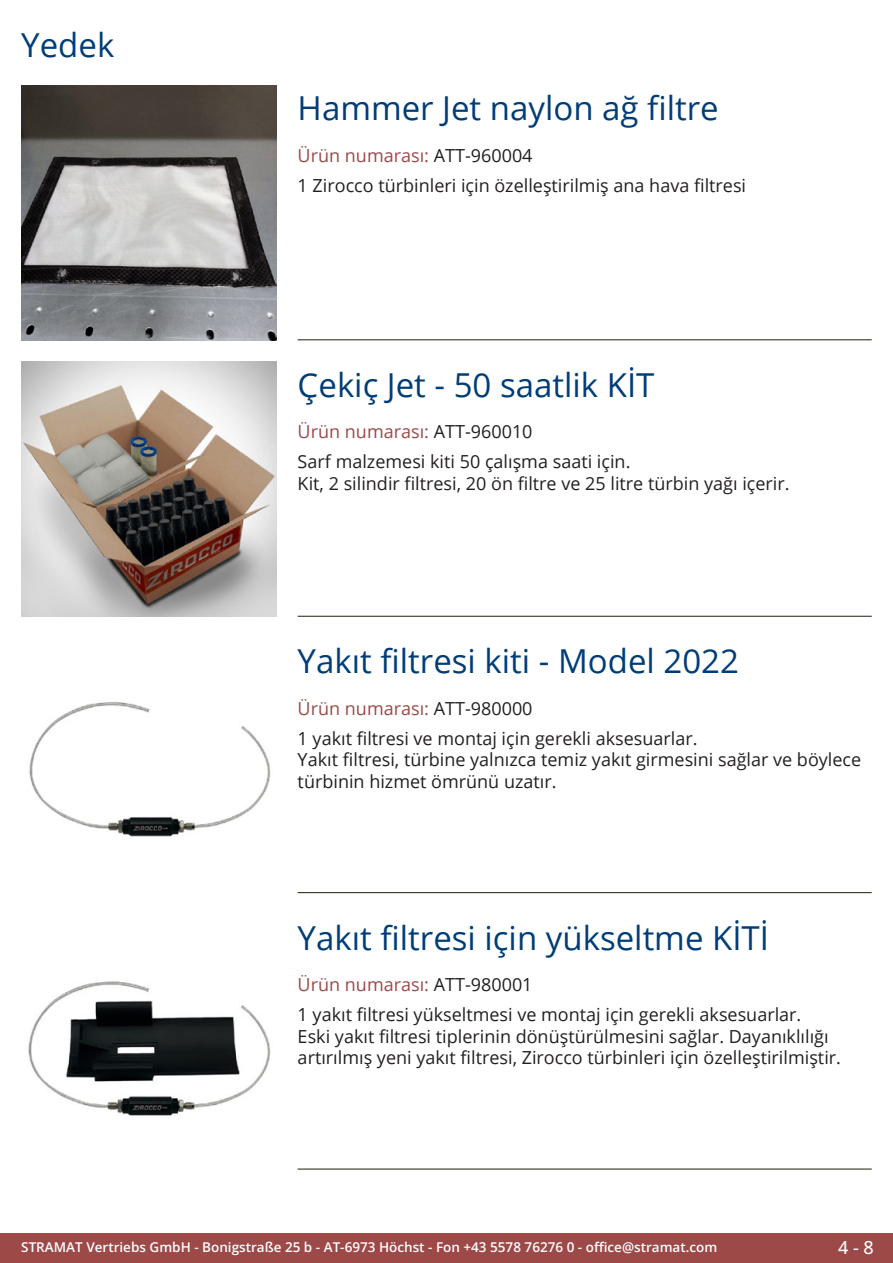
<style>
.page{position:relative;width:893px;height:1263px;background:#fff}
.page>*{position:absolute;margin:0;border:0;box-sizing:border-box;transform-origin:0 0}
.Produkttitel{font:33px "Open Sans";color:#003d78}
.RastTitel{font:33px "Open Sans";color:#003d78}
.Beschreibung_Text{font:18px/21.6px "Open Sans";color:#231f20}
.TechDaten_Überschrif{font:18px "Open Sans";color:#9c4948}
.t1{font:500 18px "Open Sans";color:#fff}
.t2{font:600 13.5px "Open Sans";color:#fff}
.s1{color:#231f20}
</style>
<div class="page">
<div style="left:0;top:1233px;width:893px;height:30px;background:#9c4948"></div>
<hr style="left:298px;top:340px;width:574px;height:1px;background:#201d08">
<hr style="left:298px;top:616px;width:574px;height:1px;background:#201d08">
<hr style="left:298px;top:892px;width:574px;height:1px;background:#201d08">
<hr style="left:298px;top:1169px;width:574px;height:1px;background:#201d08">
<img style="left:21px;top:85px;width:255px;height:255px">
<img style="left:21px;top:361px;width:255px;height:256px">
<img style="left:29px;top:702px;width:242px;height:135px">
<img style="left:28px;top:981px;width:243px;height:135px">
<p class="RastTitel" style="left:21px;top:22px;width:95px">Yedek</p>
<p class="Produkttitel" style="left:298px;top:86px;width:423px">Hammer Jet naylon ağ filtre</p>
<p class="TechDaten_Überschrif" style="left:298px;top:143px;width:236px">Ürün numarası: <span class="s1">ATT-960004</span></p>
<p class="Beschreibung_Text" style="left:298px;top:174px;width:450px">1 Zirocco türbinleri için özelleştirilmiş ana hava filtresi</p>
<p class="Produkttitel" style="left:298px;top:362px;width:358px">Çekiç Jet - 50 saatlik KİT</p>
<p class="TechDaten_Überschrif" style="left:298px;top:420px;width:236px">Ürün numarası: <span class="s1">ATT-960010</span></p>
<p class="Beschreibung_Text" style="left:298px;top:450px;width:493px">Sarf malzemesi kiti 50 çalışma saati için.<br>Kit, 2 silindir filtresi, 20 ön filtre ve 25 litre türbin yağı içerir.</p>
<p class="Produkttitel" style="left:298px;top:638px;width:443px">Yakıt filtresi kiti - Model 2022</p>
<p class="TechDaten_Überschrif" style="left:298px;top:696px;width:236px">Ürün numarası: <span class="s1">ATT-980000</span></p>
<p class="Beschreibung_Text" style="left:298px;top:727px;width:565px">1 yakıt filtresi ve montaj için gerekli aksesuarlar.<br>Yakıt filtresi, türbine yalnızca temiz yakıt girmesini sağlar ve böylece türbinin hizmet ömrünü uzatır.</p>
<p class="Produkttitel" style="left:298px;top:915px;width:473px">Yakıt filtresi için yükseltme KİTİ</p>
<p class="TechDaten_Überschrif" style="left:298px;top:972px;width:236px">Ürün numarası: <span class="s1">ATT-980001</span></p>
<p class="Beschreibung_Text" style="left:298px;top:1003px;width:545px">1 yakıt filtresi yükseltmesi ve montaj için gerekli aksesuarlar.<br>Eski yakıt filtresi tiplerinin dönüştürülmesini sağlar. Dayanıklılığı artırılmış yeni yakıt filtresi, Zirocco türbinleri için özelleştirilmiştir.</p>
<p class="t2" style="left:21px;top:1238px;width:698px">STRAMAT Vertriebs GmbH - Bonigstraße 25 b - AT-6973 Höchst - Fon +43 5578 76276 0 - office@stramat.com</p>
<p class="t1" style="left:838px;top:1234px;width:37px">4 - 8</p>
</div>
